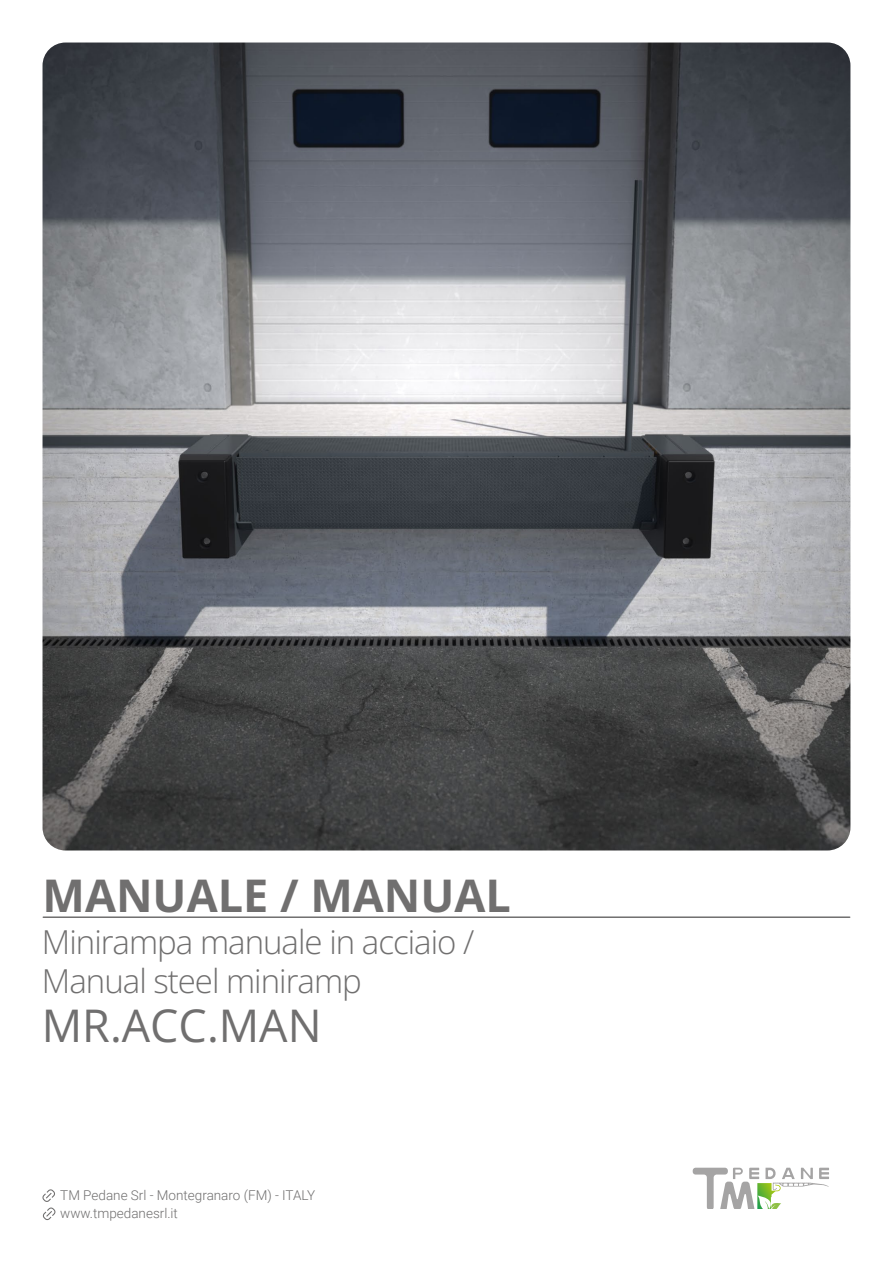
<style>
.page{position:relative;width:893px;height:1263px;background:#fff}
.page>*{position:absolute;margin:0;border:0;box-sizing:border-box;transform-origin:0 0}
.t1{font:700 45px "Open Sans";color:#706f6f}
.t2{font:45px "Open Sans";color:#706f6f}
.t3{font:300 33px/39.6px "Open Sans";letter-spacing:-.03em;color:#706f6f}
.t4{font:300 13.5px "Roboto";color:#706f6f}
</style>
<div class="page">
<svg style="left:693px;top:1168px;width:136px;height:41px"></svg>
<svg style="left:42px;top:1189px;width:14px;height:31px"></svg>
<hr style="left:43px;top:916px;width:807px;height:2px;background:#706f6f">
<img style="left:43px;top:43px;width:807px;height:807px">
<h1 class="t1" style="left:43px;top:864px;width:470px">MANUALE / MANUAL</h1>
<h2 class="t3" style="left:42px;top:921px;width:434px">Minirampa manuale in acciaio /<br>Manual steel miniramp</h2>
<h1 class="t2" style="left:42px;top:995px;width:281px">MR.ACC.MAN</h1>
<p class="t4" style="left:60px;top:1185px;width:256px">TM Pedane Srl - Montegranaro (FM) - ITALY</p>
<p class="t4" style="left:60px;top:1203px;width:119px">www.tmpedanesrl.it</p>
</div>
